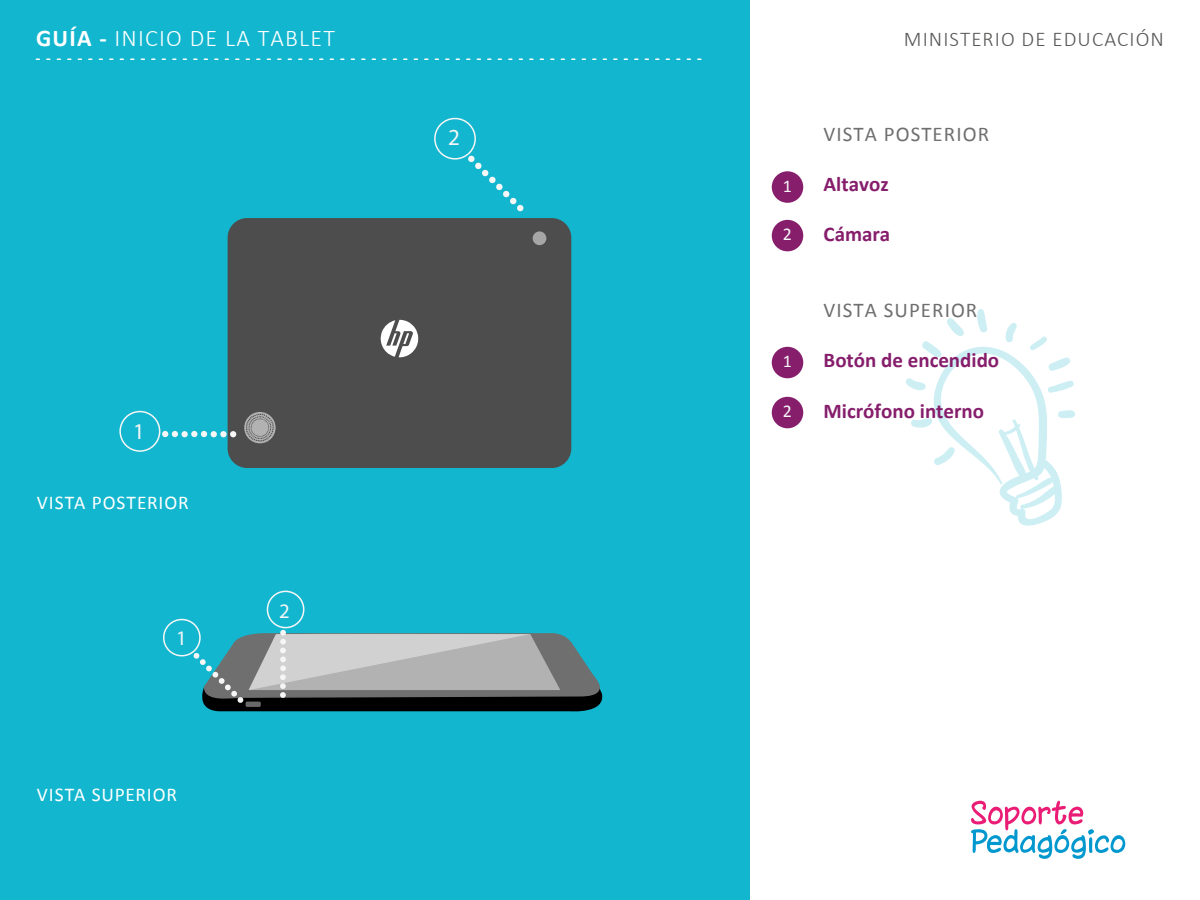
<style>
.page{position:relative;width:1200px;height:900px;background:#fff}
.page>*{position:absolute;margin:0;border:0;box-sizing:border-box;transform-origin:0 0}
.t1{font:300 24px "Calibri";letter-spacing:.05em;color:#fff}
.t2{font:23.1px "Myriad Pro";color:#f6f6f6}
.t3{font:22.65px "Myriad Pro";color:#f6f6f6}
.t4{font:700 21px "Calibri";color:#861e6c}
.t5{font:21px "Calibri";letter-spacing:.05em;color:#706f6f}
.t6{font:300 21px "Calibri";letter-spacing:.05em;color:#575756}
.t7{font:20.7px "Myriad Pro";color:#f6f6f6}
.t8{font:19.5px "Calibri";letter-spacing:.045em;color:#fff}
.t9{font:18px "Calibri";color:#f6f6f6}
.s1{font-weight:700}
</style>
<div class="page">
<svg style="left:906px;top:309px;width:169px;height:217px"></svg>
<div style="left:0;top:0;width:750px;height:900px;background:#12b7cf"></div>
<svg style="left:971px;top:801px;width:154px;height:58px"></svg>
<div style="left:772px;top:171px;width:31px;height:32px;background:#861e6c;border-radius:50%"></div>
<div style="left:772px;top:220px;width:31px;height:31px;background:#861e6c;border-radius:50%"></div>
<div style="left:772px;top:347px;width:31px;height:31px;background:#861e6c;border-radius:50%"></div>
<div style="left:772px;top:397px;width:31px;height:31px;background:#861e6c;border-radius:50%"></div>
<div style="left:228px;top:218px;width:343px;height:250px;background:#4d4d4d;border-radius:20px"></div>
<div style="left:533px;top:231px;width:13px;height:14px;background:#a6a6a6;border-radius:50%"></div>
<div style="left:119px;top:411px;width:41px;height:41px;border:2px solid #f6f6f6;border-radius:50%"></div>
<svg style="left:230px;top:431px;width:6px;height:6px"></svg>
<div style="left:220px;top:431px;width:7px;height:6px;background:#f6f6f6;border-radius:50%"></div>
<svg style="left:162px;top:431px;width:55px;height:6px"></svg>
<svg style="left:434px;top:117px;width:90px;height:95px"></svg>
<svg style="left:381px;top:320px;width:37px;height:37px"></svg>
<svg style="left:244px;top:412px;width:32px;height:31px"></svg>
<svg style="left:246px;top:414px;width:28px;height:28px"></svg>
<div style="left:267px;top:591px;width:37px;height:37px;border:2px solid #f6f6f6;border-radius:50%"></div>
<svg style="left:163px;top:616px;width:440px;height:96px"></svg>
<div style="left:246px;top:702px;width:15px;height:5px;background:#686868;border-radius:2px"></div>
<svg style="left:36px;top:58px;width:666px;height:2px"></svg>
<p class="t1" style="left:36px;top:23px;width:300px"><span class="s1">GUÍA -</span> INICIO DE LA TABLET</p>
<p class="t6" style="left:904px;top:26px;width:261px">MINISTERIO DE EDUCACIÓN</p>
<p class="t3" style="left:133px;top:417px;width:13px">1</p>
<p class="t8" style="left:37px;top:490px;width:153px">VISTA POSTERIOR</p>
<p class="t7" style="left:176px;top:625px;width:12px">1</p>
<p class="t8" style="left:37px;top:782px;width:142px">VISTA SUPERIOR</p>
<p class="t7" style="left:279px;top:598px;width:12px">2</p>
<p class="t2" style="left:448px;top:123px;width:13px">2</p>
<p class="t9" style="left:783px;top:174px;width:11px">1</p>
<p class="t9" style="left:783px;top:223px;width:11px">2</p>
<p class="t9" style="left:783px;top:350px;width:11px">1</p>
<p class="t9" style="left:783px;top:400px;width:11px">2</p>
<p class="t5" style="left:824px;top:120px;width:167px">VISTA POSTERIOR</p>
<p class="t4" style="left:824px;top:171px;width:67px">Altavoz</p>
<p class="t4" style="left:824px;top:221px;width:68px">Cámara</p>
<p class="t5" style="left:824px;top:297px;width:155px">VISTA SUPERIOR</p>
<p class="t4" style="left:824px;top:347px;width:177px">Botón de encendido</p>
<p class="t4" style="left:824px;top:397px;width:162px">Micrófono interno</p>
</div>
